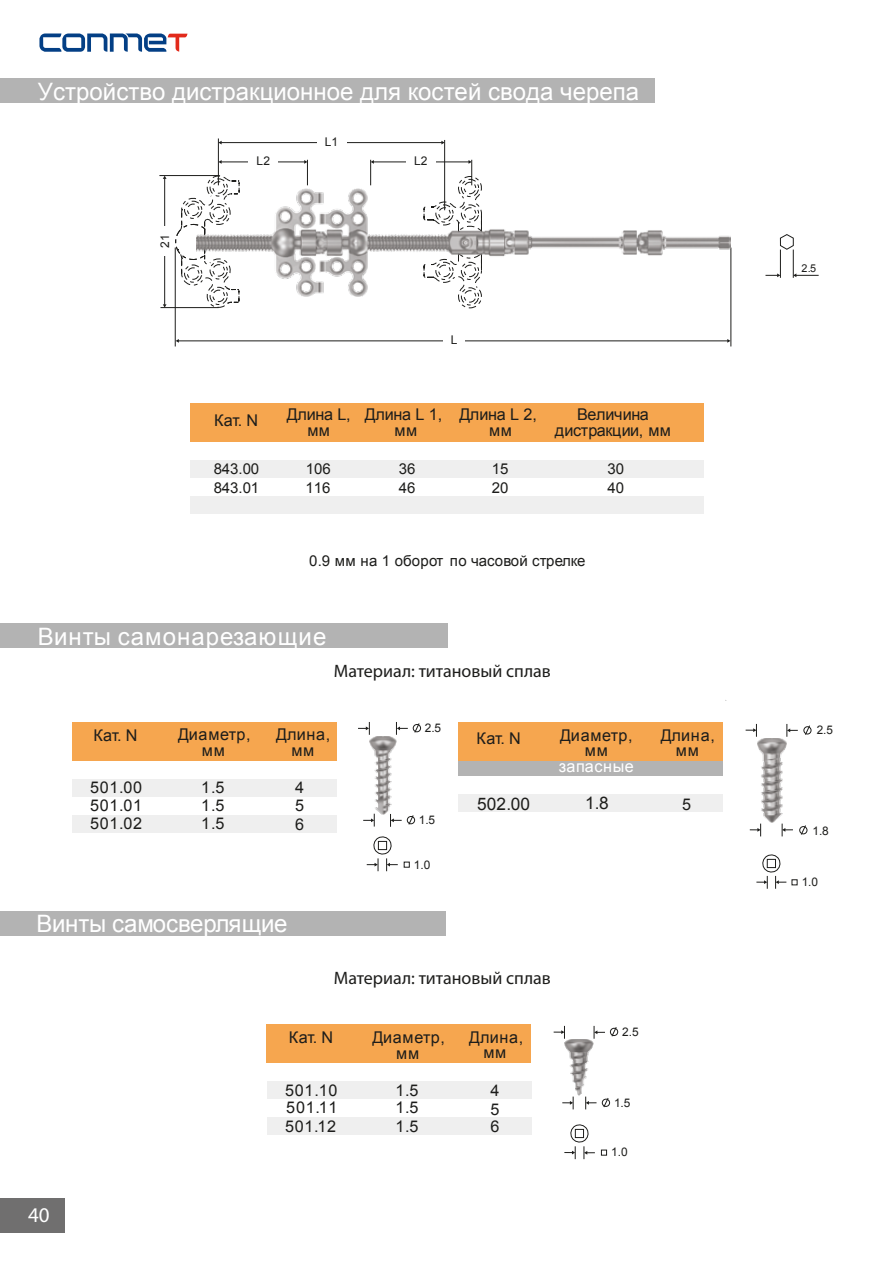
<style>
.page{position:relative;width:893px;height:1263px;background:#fff}
.page>*{position:absolute;margin:0;border:0;box-sizing:border-box;transform-origin:0 0}
.t1{font:24px "Arial";color:#fff}
.t2{font:24px "Arial";letter-spacing:.045em;color:#fff}
.t3{font:21px "Myriad Pro";color:#fff}
.t4{font:18px "Myriad Pro";color:#1d1d1b}
.t5{font:17.25px "Arial";color:#1d1d1b}
.t6{font:16.2px/18.1px "Arial";letter-spacing:.015em;color:#1d1d1b;text-align:center}
.t7{font:16.2px/15.1px "Arial";letter-spacing:.04em;color:#1d1d1b;text-align:center}
.t8{font:16.2px/15.6px "Arial";letter-spacing:-.025em;color:#1d1d1b;text-align:center}
.t9{font:16.2px "Arial";letter-spacing:.035em;color:#fff}
.t10{font:15px/18.6px "Arial";color:#1d1d1b}
.t11{font:15px/18.6px "Arial";letter-spacing:-.025em;color:#1d1d1b}
.t12{font:12px "Arial";color:#1d1d1b}
.t13{font:11.85px "Arial";color:#1d1d1b}
.t14{font:10.8px "Arial";color:#1d1d1b}
</style>
<div class="page">
<hr style="left:221px;top:162px;width:84px;height:1px;background:#1d1d1b">
<hr style="left:373px;top:162px;width:96px;height:1px;background:#1d1d1b">
<hr style="left:221px;top:142px;width:221px;height:1px;background:#1d1d1b">
<hr style="left:178px;top:341px;width:550px;height:1px;background:#1d1d1b">
<hr style="left:164px;top:178px;width:1px;height:127px;background:#1d1d1b">
<div style="left:72px;top:779px;width:264px;height:18px;background:#efefef"></div>
<div style="left:72px;top:815px;width:264px;height:18px;background:#efefef"></div>
<div style="left:458px;top:794px;width:265px;height:18px;background:#efefef"></div>
<div style="left:0;top:79px;width:654px;height:24px;background:#b3b3b3"></div>
<div style="left:0;top:624px;width:447px;height:24px;background:#b3b3b3"></div>
<div style="left:72px;top:722px;width:264px;height:38px;background:#f6a64f"></div>
<div style="left:458px;top:761px;width:264px;height:15px;background:#b3b3b3"></div>
<div style="left:458px;top:722px;width:264px;height:38px;background:#f6a64f"></div>
<svg style="left:173px;top:175px;width:67px;height:134px"></svg>
<div style="left:443px;top:338px;width:21px;height:6px;background:#fff"></div>
<div style="left:406px;top:161px;width:30px;height:8px;background:#fff"></div>
<div style="left:248px;top:161px;width:30px;height:8px;background:#fff"></div>
<div style="left:161px;top:226px;width:8px;height:30px;background:#fff"></div>
<hr style="left:218px;top:139px;width:1px;height:46px;background:#1d1d1b">
<hr style="left:160px;top:307px;width:59px;height:1px;background:#1d1d1b">
<hr style="left:159px;top:175px;width:61px;height:1px;background:#1d1d1b">
<svg style="left:304px;top:160px;width:4px;height:25px"></svg>
<svg style="left:370px;top:160px;width:4px;height:25px"></svg>
<svg style="left:436px;top:160px;width:46px;height:148px"></svg>
<hr style="left:444px;top:140px;width:1px;height:70px;background:#1d1d1b">
<div style="left:317px;top:140px;width:30px;height:9px;background:#fff"></div>
<svg style="left:39px;top:34px;width:148px;height:18px"></svg>
<div style="left:0;top:1198px;width:65px;height:34px;background:#706f6f"></div>
<div style="left:0;top:911px;width:446px;height:25px;background:#b3b3b3"></div>
<div style="left:267px;top:1081px;width:264px;height:18px;background:#efefef"></div>
<div style="left:267px;top:1117px;width:264px;height:18px;background:#efefef"></div>
<div style="left:267px;top:1025px;width:264px;height:38px;background:#f6a64f"></div>
<hr style="left:175px;top:248px;width:1px;height:98px;background:#1d1d1b">
<hr style="left:730px;top:248px;width:1px;height:98px;background:#1d1d1b">
<div style="left:190px;top:460px;width:513px;height:18px;background:#efefef"></div>
<div style="left:190px;top:496px;width:513px;height:18px;background:#efefef"></div>
<div style="left:190px;top:404px;width:514px;height:38px;background:#f6a64f"></div>
<img style="left:757px;top:739px;width:29px;height:83px">
<div style="left:803px;top:726px;width:8px;height:8px;border:1px solid #1d1d1b;border-radius:50%"></div>
<svg style="left:804px;top:725px;width:7px;height:10px"></svg>
<div style="left:799px;top:826px;width:8px;height:8px;border:1px solid #1d1d1b;border-radius:50%"></div>
<svg style="left:800px;top:825px;width:7px;height:10px"></svg>
<svg style="left:745px;top:724px;width:12px;height:13px"></svg>
<svg style="left:786px;top:724px;width:12px;height:13px"></svg>
<svg style="left:750px;top:824px;width:11px;height:12px"></svg>
<svg style="left:782px;top:824px;width:11px;height:12px"></svg>
<svg style="left:756px;top:854px;width:41px;height:35px"></svg>
<img style="left:565px;top:1039px;width:29px;height:57px">
<div style="left:602px;top:1099px;width:8px;height:8px;border:1px solid #1d1d1b;border-radius:50%"></div>
<svg style="left:602px;top:1098px;width:7px;height:10px"></svg>
<div style="left:610px;top:1028px;width:8px;height:8px;border:1px solid #1d1d1b;border-radius:50%"></div>
<svg style="left:611px;top:1027px;width:6px;height:10px"></svg>
<svg style="left:601px;top:1150px;width:6px;height:6px"></svg>
<svg style="left:564px;top:1124px;width:31px;height:35px"></svg>
<svg style="left:554px;top:1026px;width:11px;height:13px"></svg>
<svg style="left:594px;top:1026px;width:11px;height:13px"></svg>
<svg style="left:562px;top:1097px;width:12px;height:12px"></svg>
<svg style="left:585px;top:1097px;width:11px;height:12px"></svg>
<div style="left:407px;top:816px;width:8px;height:8px;border:1px solid #1d1d1b;border-radius:50%"></div>
<svg style="left:408px;top:815px;width:6px;height:10px"></svg>
<div style="left:413px;top:724px;width:8px;height:8px;border:1px solid #1d1d1b;border-radius:50%"></div>
<svg style="left:404px;top:862px;width:6px;height:6px"></svg>
<img style="left:370px;top:737px;width:26px;height:77px">
<svg style="left:363px;top:814px;width:12px;height:13px"></svg>
<svg style="left:390px;top:814px;width:12px;height:13px"></svg>
<svg style="left:367px;top:836px;width:31px;height:35px"></svg>
<svg style="left:358px;top:722px;width:12px;height:13px"></svg>
<svg style="left:396px;top:722px;width:24px;height:13px"></svg>
<img style="left:197px;top:188px;width:534px;height:109px">
<svg style="left:765px;top:234px;width:53px;height:44px"></svg>
<h1 class="t1" style="left:38px;top:76px;width:602px">Устройство дистракционное для костей свода черепа</h1>
<p class="t12" style="left:157px;top:248px;width:15px;rotate:-90deg">21</p>
<p class="t12" style="left:257px;top:153px;width:15px">L2</p>
<p class="t12" style="left:325px;top:134px;width:15px">L1</p>
<p class="t12" style="left:414px;top:153px;width:15px">L2</p>
<p class="t6" style="left:214px;top:412px;width:46px">Кат. N</p>
<p class="t12" style="left:451px;top:332px;width:8px">L</p>
<p class="t6" style="left:287px;top:407px;width:65px;line-height:15.6px">Длина L, мм</p>
<p class="t6" style="left:365px;top:407px;width:79px;line-height:15.6px">Длина L 1, мм</p>
<p class="t6" style="left:459px;top:407px;width:79px;line-height:15.6px">Длина L 2, мм</p>
<p class="t8" style="left:555px;top:407px;width:117px">Величина дистракции, мм</p>
<p class="t11" style="left:214px;top:460px;width:47px">843.00<br>843.01</p>
<p class="t10" style="left:306px;top:460px;width:27px">106<br>116</p>
<p class="t10" style="left:399px;top:460px;width:18px">36<br>46</p>
<p class="t10" style="left:607px;top:460px;width:18px">30<br>40</p>
<p class="t10" style="left:492px;top:460px;width:18px">15<br>20</p>
<p class="t10" style="left:309px;top:552px;width:278px">0.9 мм на 1 оборот по часовой стрелке</p>
<h1 class="t2" style="left:38px;top:621px;width:290px">Винты самонарезающие</h1>
<p class="t4" style="left:334px;top:659px;width:218px">Материал: титановый сплав</p>
<p class="t13" style="left:425px;top:720px;width:18px">2.5</p>
<p class="t6" style="left:94px;top:727px;width:46px">Кат. N</p>
<p class="t7" style="left:178px;top:727px;width:74px">Диаметр, мм</p>
<p class="t6" style="left:276px;top:727px;width:56px;line-height:15.1px">Длина, мм</p>
<p class="t6" style="left:477px;top:730px;width:46px">Кат. N</p>
<p class="t7" style="left:560px;top:728px;width:74px">Диаметр, мм</p>
<p class="t6" style="left:661px;top:728px;width:56px;line-height:15.1px">Длина, мм</p>
<p class="t9" style="left:559px;top:756px;width:76px">запасные</p>
<p class="t6" style="left:90px;top:779px;width:54px;text-align:justify">501.00<br>501.01<br>501.02</p>
<p class="t6" style="left:201px;top:779px;width:25px;text-align:justify">1.5<br>1.5<br>1.5</p>
<p class="t6" style="left:295px;top:779px;width:11px;text-align:left">4<br>5</p>
<p class="t6" style="left:295px;top:816px;width:11px">6</p>
<h1 class="t1" style="left:36px;top:908px;width:253px">Винты самосверлящие</h1>
<p class="t13" style="left:419px;top:813px;width:18px">1.5</p>
<p class="t13" style="left:414px;top:857px;width:18px">1.0</p>
<p class="t5" style="left:477px;top:792px;width:54px">502.00</p>
<p class="t5" style="left:585px;top:792px;width:25px">1.8</p>
<p class="t6" style="left:682px;top:795px;width:11px">5</p>
<p class="t4" style="left:334px;top:967px;width:218px">Материал: титановый сплав</p>
<p class="t3" style="left:28px;top:1202px;width:23px">40</p>
<p class="t6" style="left:289px;top:1028px;width:46px">Кат. N</p>
<p class="t7" style="left:372px;top:1029px;width:74px;line-height:16.2px">Диаметр, мм</p>
<p class="t6" style="left:469px;top:1030px;width:56px;line-height:15.1px">Длина, мм</p>
<p class="t6" style="left:285px;top:1081px;width:54px;text-align:justify">501.10<br>501. 11<br>501. 21</p>
<p class="t6" style="left:395px;top:1081px;width:25px;text-align:justify">1.5<br>1.5<br>1.5</p>
<p class="t6" style="left:490px;top:1082px;width:11px;text-align:justify">4<br>5<br>6</p>
<p class="t13" style="left:622px;top:1024px;width:18px">2.5</p>
<p class="t13" style="left:614px;top:1095px;width:18px">1.5</p>
<p class="t13" style="left:611px;top:1144px;width:18px">1.0</p>
<p class="t14" style="left:801px;top:261px;width:16px">2 5.</p>
<p class="t13" style="left:817px;top:722px;width:18px">2.5</p>
<p class="t13" style="left:812px;top:823px;width:18px">1.8</p>
<p class="t13" style="left:802px;top:874px;width:18px">1.0</p>
</div>
